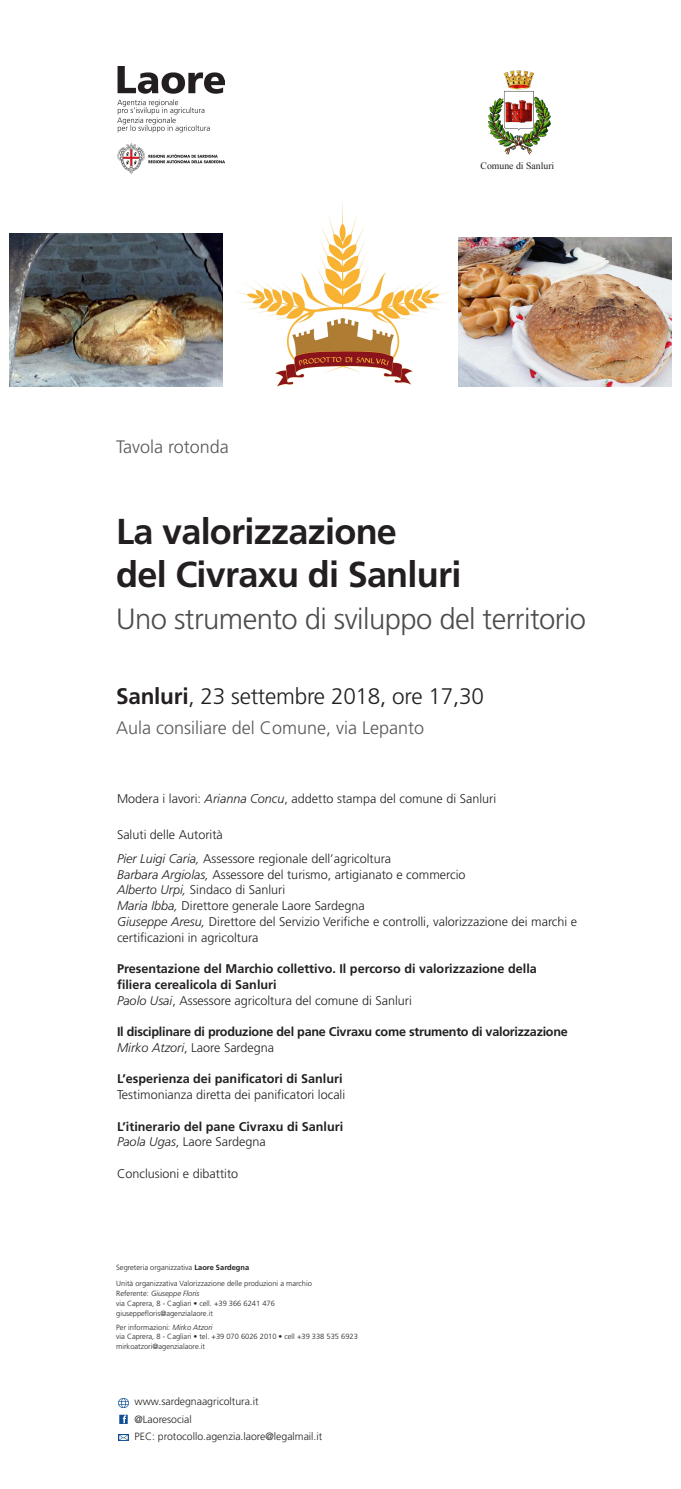
<style>
.page{position:relative;width:681px;height:1489px;background:#fff}
.page>*{position:absolute;margin:0;border:0;box-sizing:border-box;transform-origin:0 0}
.t1{font:700 36px/43.2px "Frutiger LT Std";letter-spacing:-.02em;color:#231f20}
.t2{font:300 29.25px "Frutiger LT Std";letter-spacing:-.02em;color:#4b4c4d}
.t3{font:300 22.5px "Frutiger LT Std";letter-spacing:-.01em;color:#231f20}
.t4{font:300 18px "Frutiger LT Std";color:#57585a}
.t5{font:300 12.6px/15.8px "Frutiger LT Std";color:#231f20}
.t6{font:700 12.6px/15.8px "Frutiger LT Std";color:#231f20}
.t7{font:700 12.6px/15.8px "Frutiger LT Std";letter-spacing:-.02em;color:#231f20}
.t8{font:300 10.5px/17.4px "Frutiger LT Std";color:#231f20}
.t9{font:9.75px "Times New Roman";color:#231f20}
.t10{font:300 7.5px/9.8px "Frutiger LT Std";color:#231f20}
.s1{font-weight:700}
.s2{font-style:italic}
.s3{font-weight:300;font-style:italic}
.s4{font-weight:300}
</style>
<div class="page">
<img style="left:117px;top:67px;width:107px;height:106px">
<img style="left:488px;top:70px;width:62px;height:85px">
<svg style="left:119px;top:1398px;width:9px;height:9px"></svg>
<svg style="left:119px;top:1414px;width:9px;height:10px"></svg>
<svg style="left:119px;top:1434px;width:9px;height:6px"></svg>
<img style="left:237px;top:202px;width:213px;height:185px">
<img style="left:458px;top:237px;width:213px;height:150px">
<img style="left:9px;top:233px;width:213px;height:154px">
<h3 class="t4" style="left:116px;top:436px;width:114px">Tavola rotonda</h3>
<p class="t9" style="left:480px;top:160px;width:75px">Comune di Sanluri</p>
<h1 class="t1" style="left:116px;top:510px;width:347px">La valorizzazione<br>del Civraxu di Sanluri</h1>
<h2 class="t2" style="left:116px;top:602px;width:471px">Uno strumento di sviluppo del territorio</h2>
<h3 class="t3" style="left:116px;top:683px;width:369px"><span class="s1">Sanluri</span>, 23 settembre 2018, ore 17,30</h3>
<h3 class="t4" style="left:116px;top:717px;width:309px">Aula consiliare del Comune, via Lepanto</h3>
<p class="t5" style="left:117px;top:791px;width:380px">Modera i lavori: <span class="s2">Arianna Concu</span>, addetto stampa del comune di Sanluri</p>
<p class="t5" style="left:117px;top:822px;width:275px;line-height:24.2px">Saluti delle Autorità<br><span class="s2">Pier Luigi Caria,</span> Assessore regionale dell’agricoltura</p>
<p class="t5" style="left:117px;top:866px;width:461px"><span class="s2">Barbara Argiolas,</span> Assessore del turismo, artigianato e commercio<br><span class="s2">Alberto Urpi,</span> Sindaco di Sanluri<br><span class="s2">Maria Ibba,</span> Direttore generale Laore Sardegna<br><span class="s2">Giuseppe Aresu,</span> Direttore del Servizio Verifiche e controlli, valorizzazione dei marchi e certificazioni in agricoltura</p>
<p class="t6" style="left:117px;top:960px;width:421px">Presentazione del Marchio collettivo. Il percorso di valorizzazione della filiera cerealicola di Sanluri<br><span class="s3">Paolo Usai</span><span class="s4">, Assessore agricoltura del comune di Sanluri</span></p>
<p class="t7" style="left:117px;top:1023px;width:452px">Il disciplinare di produzione del pane Civraxu come strumento di valorizzazione<br><span class="s3">Mirko Atzori</span><span class="s4">, Laore Sardegna</span></p>
<p class="t6" style="left:117px;top:1071px;width:227px">L’esperienza dei panificatori di Sanluri</p>
<p class="t5" style="left:117px;top:1087px;width:229px">Testimonianza diretta dei panificatori locali</p>
<p class="t6" style="left:117px;top:1118px;width:227px">L’itinerario del pane Civraxu di Sanluri<br><span class="s3">Paola Ugas</span><span class="s4">, Laore Sardegna</span></p>
<p class="t5" style="left:117px;top:1165px;width:123px">Conclusioni e dibattito</p>
<p class="t10" style="left:116px;top:1259px;width:197px;line-height:16.1px">Segreteria organizzativa <span class="s1">Laore Sardegna<br></span>Unità organizzativa Valorizzazione delle produzioni a marchio</p>
<p class="t10" style="left:116px;top:1288px;width:160px">Referente: <span class="s2">Giuseppe Floris<br></span>via Caprera, 8 - Cagliari <span class="s2">•</span> cell. +39 366 6241 476 giuseppefloris@agenzialaore.it</p>
<p class="t10" style="left:116px;top:1322px;width:243px">Per informazioni: <span class="s2">Mirko Atzori<br></span>via Caprera, 8 - Cagliari <span class="s2">•</span> tel. +39 070 6026 2010 • cell +39 338 535 6923 mirkoatzori@agenzialaore.it</p>
<p class="t8" style="left:134px;top:1392px;width:189px">www.sardegnaagricoltura.it<br>@Laoresocial<br>PEC: protocollo.agenzia.laore@legalmail.it</p>
</div>
